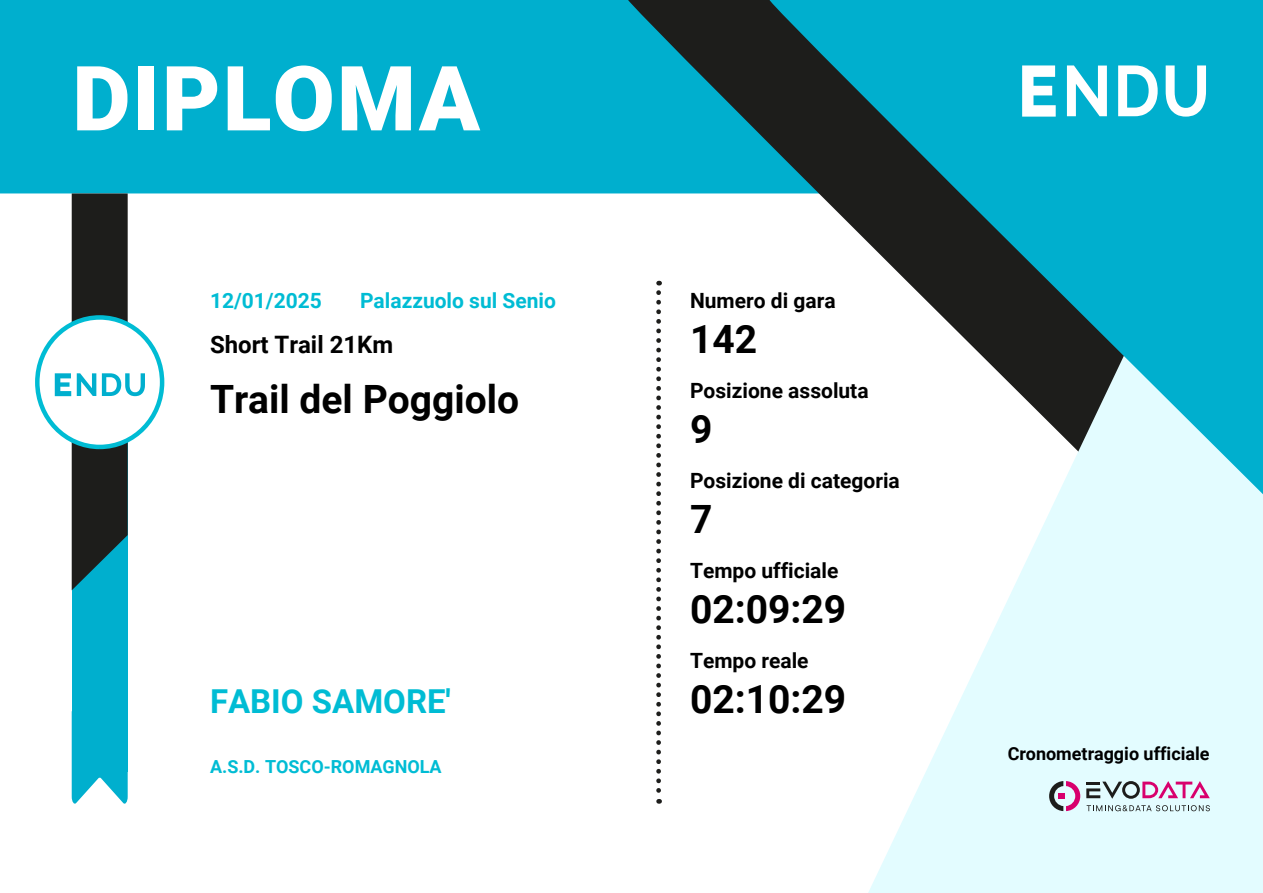
<style>
.page{position:relative;width:1263px;height:893px;background:#fff}
.page>*{position:absolute;margin:0;border:0;box-sizing:border-box;transform-origin:0 0}
.t1{font:900 90px "Roboto";letter-spacing:.025em;color:#fff}
.t2{font:700 39px "Roboto";color:#000}
.t3{font:700 33px "Roboto";color:#00bcd4}
.t4{font:700 24px "Roboto";color:#000}
.t5{font:700 21px "Roboto";color:#000}
.t6{font:700 21px "Roboto";color:#00bcd4}
.t7{font:700 18px "Roboto";color:#000}
.t8{font:700 18px "Roboto";color:#00bcd4}
</style>
<div class="page">
<div style="left:0;top:0;width:619px;height:193px;background:#00afce"></div>
<svg style="left:619px;top:0;width:144px;height:293px"></svg>
<svg style="left:868px;top:600px;width:395px;height:293px;fill:#e3fcff"></svg>
<svg style="left:763px;top:0;width:500px;height:600px"></svg>
<svg style="left:656px;top:293px;width:5px;height:511px"></svg>
<div style="left:72px;top:388px;width:56px;height:384px;background:#00afce"></div>
<svg style="left:72px;top:772px;width:56px;height:32px"></svg>
<svg style="left:35px;top:315px;width:129px;height:134px"></svg>
<svg style="left:55px;top:193px;width:90px;height:397px"></svg>
<svg style="left:1022px;top:65px;width:184px;height:52px"></svg>
<svg style="left:1049px;top:781px;width:31px;height:30px"></svg>
<svg style="left:1086px;top:781px;width:124px;height:18px;background:#c0a4bb"></svg>
<svg style="left:1086px;top:805px;width:124px;height:6px"></svg>
<h1 class="t1" style="left:72px;top:47px;width:409px">DIPLOMA</h1>
<p class="t6" style="left:210px;top:292px;width:113px">12/01/2025</p>
<p class="t6" style="left:360px;top:292px;width:197px">Palazzuolo sul Senio</p>
<p class="t4" style="left:210px;top:335px;width:185px">Short Trail 21Km</p>
<h2 class="t2" style="left:210px;top:384px;width:311px">Trail del Poggiolo</h2>
<h3 class="t3" style="left:210px;top:688px;width:242px">FABIO SAMORE'</h3>
<p class="t8" style="left:210px;top:759px;width:233px">A.S.D. TOSCO-ROMAGNOLA</p>
<p class="t5" style="left:690px;top:292px;width:147px">Numero di gara</p>
<h2 class="t2" style="left:690px;top:324px;width:69px">142</h2>
<p class="t5" style="left:690px;top:382px;width:180px">Posizione assoluta</p>
<h2 class="t2" style="left:690px;top:414px;width:24px">9</h2>
<p class="t5" style="left:690px;top:472px;width:211px">Posizione di categoria</p>
<h2 class="t2" style="left:690px;top:504px;width:24px">7</h2>
<p class="t5" style="left:690px;top:562px;width:150px">Tempo ufficiale</p>
<h2 class="t2" style="left:690px;top:594px;width:158px">02:09:29</h2>
<p class="t5" style="left:690px;top:652px;width:120px">Tempo reale</p>
<h2 class="t2" style="left:690px;top:684px;width:158px">02:10:29</h2>
<p class="t7" style="left:1008px;top:743px;width:203px">Cronometraggio ufficiale</p>
</div>
